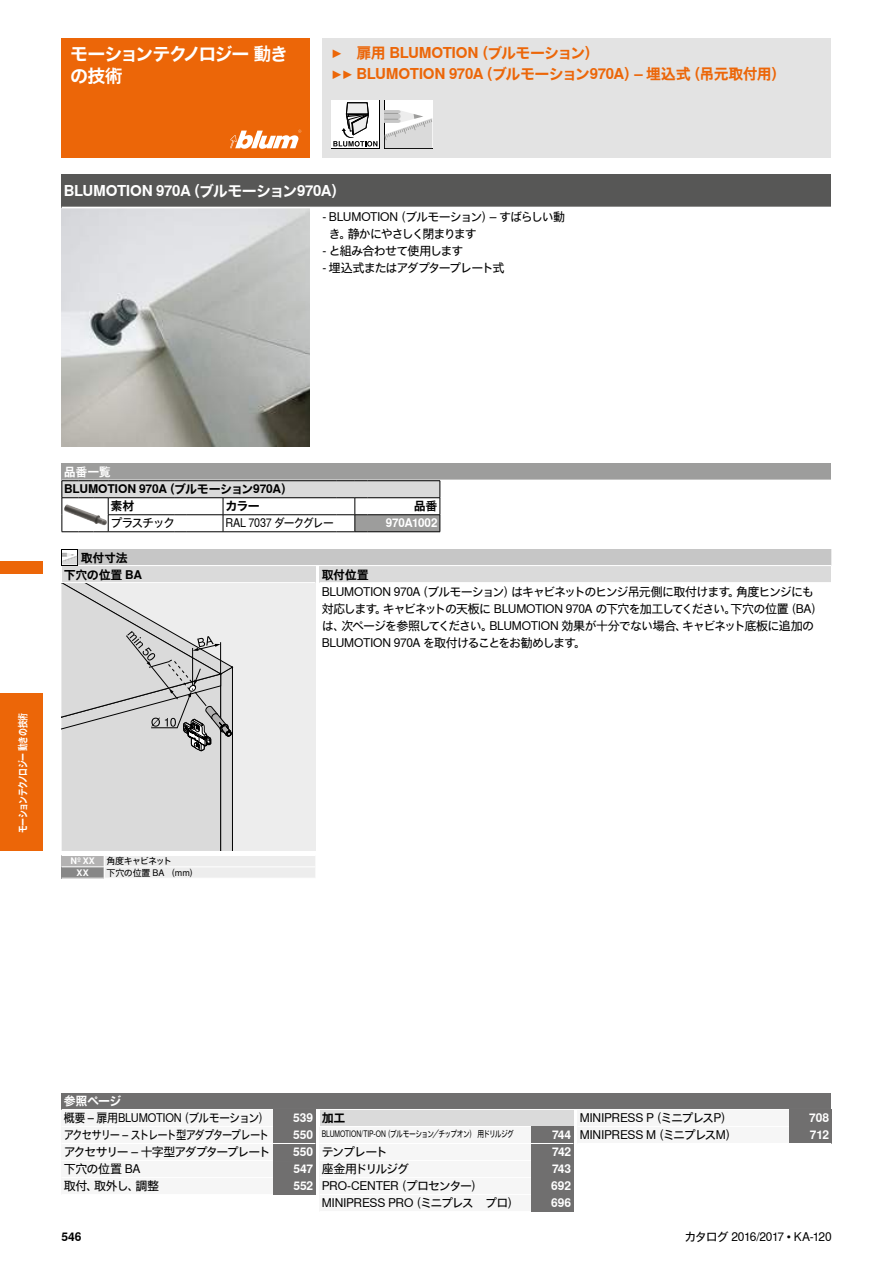
<style>
.page{position:relative;width:893px;height:1263px;background:#fff}
.page>*{position:absolute;margin:0;border:0;box-sizing:border-box;transform-origin:0 0}
.t1{font:700 18px/21.6px "Nimbus Sans Global";letter-spacing:-.07em;color:#fff}
.t2{font:700 15px/21.3px "Nimbus Sans Global";letter-spacing:-.03em;color:#ec6608}
.t3{font:700 15px "Nimbus Sans Global";letter-spacing:-.025em;color:#fff}
.t4{font:12px/17px "Nimbus Sans Global";letter-spacing:-.065em;color:#000}
.t5{font:12px "Nimbus Sans Global";letter-spacing:-.04em;color:#000}
.t6{font:700 12px/17px "Nimbus Sans Global";letter-spacing:-.02em;color:#000}
.t7{font:700 12px "Nimbus Sans Global";letter-spacing:-.01em;color:#fff}
.t8{font:12px "Nimbus Sans Global";letter-spacing:-.035em;color:#000;scale:.92 1}
.t9{font:12px "Nimbus Sans Global";letter-spacing:-.115em;color:#000;scale:.86 1}
.t10{font:12px "Nimbus Sans Global";letter-spacing:-.11em;color:#000}
.t11{font:12px "Nimbus Sans Global";letter-spacing:-.085em;color:#000}
.t12{font:12px "Nimbus Sans Global";letter-spacing:-.065em;color:#000;scale:.9 1}
.t13{font:12px "Nimbus Sans Global";letter-spacing:-.105em;color:#000}
.t14{font:700 10.5px "Nimbus Sans Global";letter-spacing:-.05em;color:#fff;scale:.75 1}
.t15{font:9px "Nimbus Sans Global";letter-spacing:-.045em;color:#000;scale:.75 1}
.t16{font:9px "Nimbus Sans Global";letter-spacing:-.02em;color:#000}
.t17{font:9px "Nimbus Sans Global";letter-spacing:-.085em;color:#000}
.t18{font:700 9px "Nimbus Sans Global";color:#fff}
</style>
<div class="page">
<div style="left:62px;top:38px;width:248px;height:119px;background:#ec6608"></div>
<div style="left:322px;top:38px;width:509px;height:119px;background:#e3e3e3"></div>
<svg style="left:230px;top:130px;width:71px;height:19px"></svg>
<svg style="left:331px;top:100px;width:49px;height:49px"></svg>
<div style="left:332px;top:101px;width:47px;height:47px;background:#fff"></div>
<svg style="left:333px;top:102px;width:44px;height:45px"></svg>
<svg style="left:384px;top:100px;width:49px;height:49px"></svg>
<div style="left:385px;top:101px;width:47px;height:47px;background:#fff"></div>
<svg style="left:385px;top:110px;width:47px;height:38px"></svg>
<img style="left:62px;top:208px;width:248px;height:238px">
<div style="left:62px;top:566px;width:253px;height:17px;background:#dadada"></div>
<hr style="left:62px;top:582px;width:253px;height:1px;background:#fff">
<div style="left:320px;top:566px;width:511px;height:17px;background:#dadada"></div>
<hr style="left:320px;top:582px;width:511px;height:1px;background:#fff">
<div style="left:62px;top:1161px;width:211px;height:16px;background:#f6f6f6"></div>
<div style="left:273px;top:1161px;width:42px;height:16px;background:#706f6f"></div>
<div style="left:62px;top:174px;width:769px;height:33px;background:#575756"></div>
<div style="left:62px;top:463px;width:769px;height:17px;background:#9d9d9c"></div>
<div style="left:62px;top:481px;width:378px;height:17px;background:#dadada"></div>
<hr style="left:108px;top:480px;width:66px;height:1px;background:#000">
<svg style="left:174px;top:480px;width:13px;height:1px"></svg>
<hr style="left:187px;top:480px;width:36px;height:1px;background:#000">
<hr style="left:223px;top:480px;width:114px;height:1px;background:#000">
<hr style="left:108px;top:497px;width:66px;height:1px;background:#000">
<svg style="left:174px;top:497px;width:13px;height:1px"></svg>
<hr style="left:187px;top:497px;width:36px;height:1px;background:#000">
<hr style="left:223px;top:497px;width:114px;height:1px;background:#000">
<hr style="left:223px;top:514px;width:114px;height:1px;background:#000">
<hr style="left:223px;top:531px;width:114px;height:1px;background:#000">
<svg style="left:337px;top:480px;width:104px;height:52px"></svg>
<hr style="left:108px;top:514px;width:66px;height:1px;background:#000">
<svg style="left:174px;top:514px;width:13px;height:1px"></svg>
<hr style="left:187px;top:514px;width:36px;height:1px;background:#000">
<svg style="left:223px;top:498px;width:1px;height:33px"></svg>
<hr style="left:108px;top:531px;width:66px;height:1px;background:#000">
<svg style="left:174px;top:531px;width:13px;height:1px"></svg>
<hr style="left:187px;top:531px;width:36px;height:1px;background:#000">
<svg style="left:62px;top:480px;width:47px;height:52px"></svg>
<img style="left:64px;top:504px;width:43px;height:21px">
<svg style="left:62px;top:549px;width:769px;height:17px;background:#c8c8c8"></svg>
<svg style="left:62px;top:583px;width:253px;height:295px;background:#dbdbdb"></svg>
<div style="left:62px;top:1093px;width:769px;height:16px;background:#706f6f"></div>
<div style="left:62px;top:1110px;width:211px;height:16px;background:#f6f6f6"></div>
<div style="left:273px;top:1110px;width:42px;height:16px;background:#706f6f"></div>
<div style="left:62px;top:1127px;width:211px;height:16px;background:#f6f6f6"></div>
<div style="left:273px;top:1127px;width:42px;height:16px;background:#706f6f"></div>
<div style="left:62px;top:1144px;width:211px;height:16px;background:#f6f6f6"></div>
<div style="left:273px;top:1144px;width:42px;height:16px;background:#706f6f"></div>
<div style="left:62px;top:1178px;width:211px;height:16px;background:#f6f6f6"></div>
<div style="left:273px;top:1178px;width:42px;height:16px;background:#706f6f"></div>
<div style="left:320px;top:1110px;width:253px;height:16px;background:#dadada"></div>
<div style="left:320px;top:1127px;width:211px;height:16px;background:#f6f6f6"></div>
<div style="left:531px;top:1127px;width:42px;height:16px;background:#706f6f"></div>
<div style="left:320px;top:1144px;width:211px;height:16px;background:#f6f6f6"></div>
<div style="left:531px;top:1144px;width:42px;height:16px;background:#706f6f"></div>
<div style="left:320px;top:1161px;width:211px;height:16px;background:#f6f6f6"></div>
<div style="left:531px;top:1161px;width:42px;height:16px;background:#706f6f"></div>
<div style="left:320px;top:1178px;width:211px;height:16px;background:#f6f6f6"></div>
<div style="left:531px;top:1178px;width:42px;height:16px;background:#706f6f"></div>
<div style="left:320px;top:1195px;width:211px;height:16px;background:#f6f6f6"></div>
<div style="left:531px;top:1195px;width:42px;height:16px;background:#706f6f"></div>
<div style="left:578px;top:1110px;width:211px;height:16px;background:#f6f6f6"></div>
<div style="left:789px;top:1110px;width:42px;height:16px;background:#706f6f"></div>
<div style="left:578px;top:1127px;width:211px;height:16px;background:#f6f6f6"></div>
<div style="left:789px;top:1127px;width:42px;height:16px;background:#706f6f"></div>
<div style="left:0;top:561px;width:43px;height:13px;background:#ec6608"></div>
<div style="left:0;top:693px;width:43px;height:157px;background:#ec6608"></div>
<h1 class="t1" style="left:70px;top:43px;width:219px">モーションテクノロジー 動きの技術</h1>
<p class="t2" style="left:331px;top:42px;width:456px">▶ 扉用 BLUMOTION（ブルモーション）<br>▶▶ BLUMOTION 970A（ブルモーション970A）– 埋込式（吊元取付用）</p>
<p class="t3" style="left:64px;top:182px;width:283px">BLUMOTION 970A（ブルモーション970A）</p>
<p class="t4" style="left:329px;top:208px;width:238px;text-indent:-6px">- BLUMOTION（ブルモーション）– すばらしい動き。静かにやさしく閉まります</p>
<p class="t4" style="left:322px;top:242px;width:143px">- と組み合わせて使用します</p>
<p class="t11" style="left:322px;top:261px;width:183px">- 埋込式またはアダプタープレート式</p>
<p class="t14" style="left:17px;top:833px;width:163px;rotate:-90deg">モーションテクノロジー 動きの技術</p>
<p class="t7" style="left:64px;top:465px;width:49px">品番一覧</p>
<p class="t6" style="left:111px;top:481px;width:184px;text-indent:-46px">BLUMOTION 970A（ブルモーション970A）素材</p>
<p class="t6" style="left:225px;top:498px;width:36px">カラー</p>
<p class="t6" style="left:414px;top:498px;width:25px">品番</p>
<p class="t4" style="left:111px;top:515px;width:66px">プラスチック</p>
<p class="t12" style="left:225px;top:516px;width:122px">RAL 7037 ダークグレー</p>
<p class="t7" style="left:386px;top:516px;width:53px">970A1002</p>
<p class="t6" style="left:81px;top:549px;width:49px">取付寸法</p>
<p class="t6" style="left:64px;top:566px;width:80px">下穴の位置 BA</p>
<p class="t6" style="left:322px;top:566px;width:48px">取付位置</p>
<p class="t18" style="left:71px;top:856px;width:26px">Nº XX</p>
<p class="t17" style="left:107px;top:856px;width:67px">角度キャビネット</p>
<p class="t18" style="left:77px;top:867px;width:14px">XX</p>
<p class="t16" style="left:107px;top:867px;width:93px">下穴の位置 BA （mm）</p>
<p class="t4" style="left:322px;top:583px;width:503px">BLUMOTION 970A（ブルモーション）はキャビネットのヒンジ吊元側に取付けます。角度ヒンジにも対応します。キャビネットの天板に BLUMOTION 970A の下穴を加工してください。下穴の位置（BA）は、次ページを参照してください。BLUMOTION 効果が十分でない場合、キャビネット底板に追加のBLUMOTION 970A を取付けることをお勧めします。</p>
<p class="t7" style="left:64px;top:1094px;width:59px">参照ページ</p>
<p class="t8" style="left:64px;top:1111px;width:225px">概要 – 扉用BLUMOTION（ブルモーション）</p>
<p class="t7" style="left:293px;top:1111px;width:22px">539</p>
<p class="t9" style="left:64px;top:1128px;width:240px">アクセサリー – ストレート型アダプタープレート</p>
<p class="t7" style="left:293px;top:1128px;width:22px">550</p>
<p class="t10" style="left:64px;top:1145px;width:208px">アクセサリー – 十字型アダプタープレート</p>
<p class="t7" style="left:293px;top:1145px;width:22px">550</p>
<p class="t4" style="left:64px;top:1178px;width:97px">取付、取外し、調整</p>
<p class="t7" style="left:293px;top:1179px;width:21px">552</p>
<p class="t4" style="left:64px;top:1161px;width:78px">下穴の位置 BA</p>
<p class="t7" style="left:294px;top:1162px;width:21px">547</p>
<p class="t6" style="left:322px;top:1110px;width:25px">加工</p>
<p class="t15" style="left:322px;top:1129px;width:258px">BLUMOTION/TIP-ON（ブルモーション／チップオン） 用ドリルジグ</p>
<p class="t7" style="left:552px;top:1128px;width:21px">744</p>
<p class="t4" style="left:322px;top:1144px;width:67px">テンプレート</p>
<p class="t7" style="left:552px;top:1145px;width:21px">742</p>
<p class="t13" style="left:322px;top:1162px;width:89px">座金用ドリルジグ</p>
<p class="t7" style="left:552px;top:1162px;width:21px">743</p>
<p class="t5" style="left:322px;top:1179px;width:163px">PRO-CENTER（プロセンター）</p>
<p class="t7" style="left:551px;top:1179px;width:21px">692</p>
<p class="t5" style="left:322px;top:1196px;width:199px">MINIPRESS PRO（ミニプレス　プロ）</p>
<p class="t7" style="left:551px;top:1196px;width:22px">696</p>
<p class="t6" style="left:61px;top:1229px;width:22px">546</p>
<p class="t5" style="left:580px;top:1111px;width:154px">MINIPRESS P（ミニプレスP）</p>
<p class="t7" style="left:809px;top:1111px;width:21px">708</p>
<p class="t5" style="left:580px;top:1128px;width:159px">MINIPRESS M（ミニプレスM）</p>
<p class="t7" style="left:810px;top:1128px;width:21px">712</p>
<p class="t4" style="left:684px;top:1229px;width:149px">カタログ 2016/2017 • KA-120</p>
</div>
